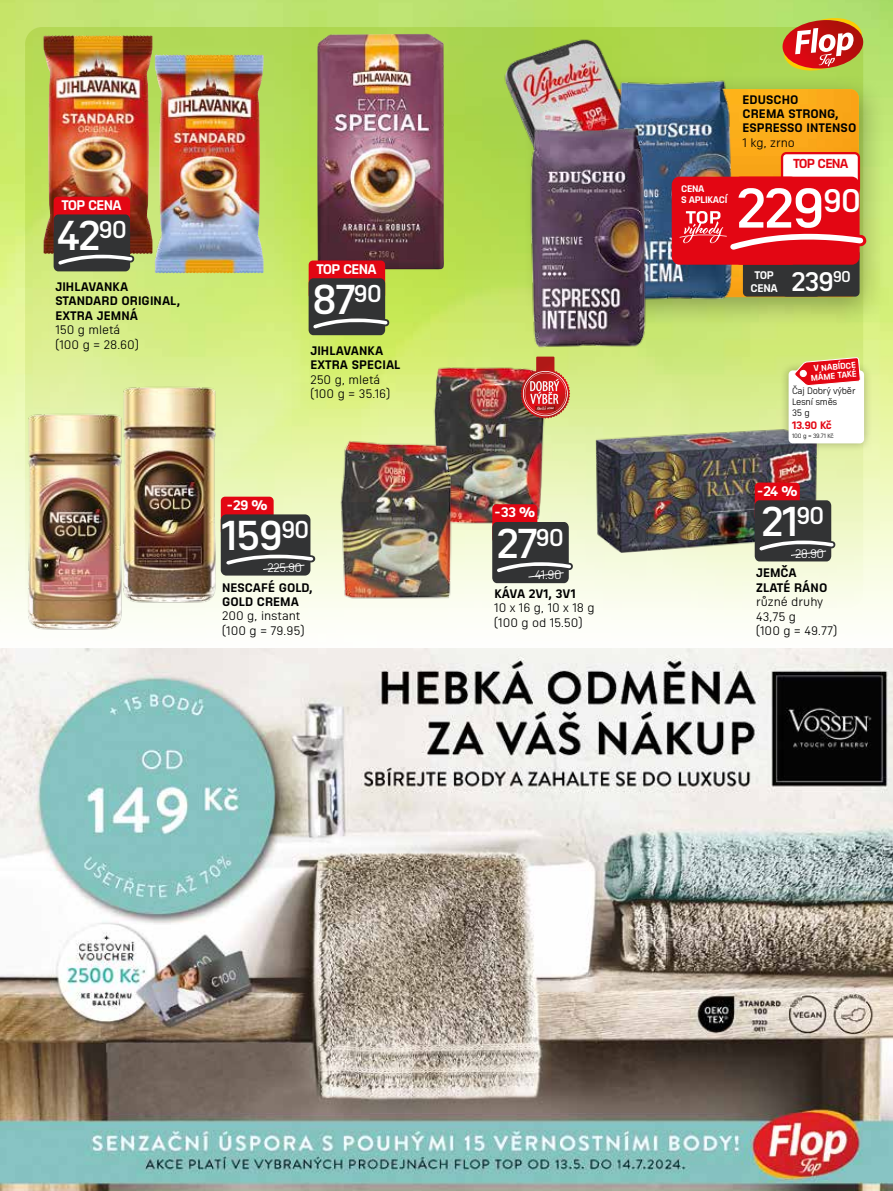
<style>
.page{position:relative;width:893px;height:1191px;background:#fff}
.page>*{position:absolute;margin:0;border:0;box-sizing:border-box;transform-origin:0 0}
.t1{font:600 54.45px "Sizmo Pro";color:#fff}
.t2{font:600 40.5px "Sizmo Pro";letter-spacing:-.05em;color:#fff}
.t3{font:600 26.1px "Sizmo Pro";color:#fff}
.t4{font:700 13.5px "Sizmo Pro";letter-spacing:-.05em;color:#fff}
.t5{font:700 12.6px "Sizmo Pro";letter-spacing:-.06em;color:#e30613}
.t6{font:700 12px/14.4px "Sizmo Pro";letter-spacing:.005em;color:#000}
.t7{font:12px/14.4px "Sizmo Pro";color:#000}
.t8{font:12px "Sizmo Pro";letter-spacing:-.04em;color:#fff}
.t9{font:700 10.8px/12.3px "Sizmo Pro";letter-spacing:-.03em;color:#fff;text-align:center}
.t10{font:700 10.5px "Sizmo Pro";color:#e30613}
.t11{font:700 9.15px/10.8px "Sizmo Pro";letter-spacing:-.03em;color:#fff}
.t12{font:9px/10.8px "Sizmo Pro";letter-spacing:-.02em;color:#000}
.t13{font:700 8.25px/9px "Sizmo Pro";color:#fff;text-align:center}
.t14{font:6px "Sizmo Pro";letter-spacing:-.025em;color:#000}
</style>
<div class="page">
<img style="left:0;top:0;width:893px;height:1191px">
<svg style="left:25px;top:27px;width:838px;height:582px;background:#d0dd82"></svg>
<svg style="left:781px;top:15px;width:83px;height:58px;background:#c97d4d"></svg>
<img style="left:0;top:967px;width:5px;height:32px">
<img style="left:107px;top:35px;width:43px;height:1px">
<img style="left:155px;top:54px;width:105px;height:220px">
<div style="left:54px;top:197px;width:76px;height:38px;background:#e30613;border-radius:4px"></div>
<div style="left:54px;top:214px;width:76px;height:57px;background:#323334;border-radius:5px"></div>
<svg style="left:58px;top:252px;width:77px;height:15px"></svg>
<img style="left:316px;top:34px;width:128px;height:236px">
<img style="left:594px;top:426px;width:225px;height:128px">
<div style="left:755px;top:482px;width:45px;height:39px;background:#e30613;border-radius:4px"></div>
<svg style="left:755px;top:500px;width:81px;height:61px;background:#494a48"></svg>
<div style="left:780px;top:361px;width:93px;height:92px;background:#000;opacity:.3"></div>
<div style="left:789px;top:370px;width:75px;height:73px;background:#fff;border-radius:4px"></div>
<svg style="left:793px;top:357px;width:68px;height:29px"></svg>
<img style="left:426px;top:357px;width:126px;height:175px">
<img style="left:336px;top:435px;width:125px;height:171px">
<svg style="left:520px;top:356px;width:50px;height:62px;background:#c96b53"></svg>
<div style="left:492px;top:504px;width:45px;height:39px;background:#e30613;border-radius:4px"></div>
<svg style="left:492px;top:522px;width:81px;height:61px;background:#494949"></svg>
<img style="left:22px;top:406px;width:114px;height:230px">
<img style="left:117px;top:379px;width:113px;height:230px">
<div style="left:221px;top:496px;width:53px;height:39px;background:#e30613;border-radius:4px"></div>
<div style="left:221px;top:514px;width:89px;height:61px;background:#323334;border-radius:6px"></div>
<svg style="left:226px;top:552px;width:90px;height:18px"></svg>
<hr style="left:0;top:410px;width:2px;height:249px;background:#000;opacity:.3">
<div style="left:522px;top:73px;width:365px;height:256px;background:#000;opacity:.3"></div>
<img style="left:746px;top:89px;width:113px;height:208px">
<img style="left:495px;top:31px;width:204px;height:243px">
<img style="left:603px;top:75px;width:143px;height:230px">
<img style="left:525px;top:124px;width:127px;height:226px">
<div style="left:743px;top:257px;width:77px;height:39px;background:#323334;border-radius:4px"></div>
<div style="left:782px;top:249px;width:77px;height:47px;background:#323334;border-radius:4px"></div>
<div style="left:782px;top:153px;width:77px;height:40px;background:#fff;border-radius:4px"></div>
<div style="left:781px;top:152px;width:79px;height:42px;border:2px solid #e30613;border-radius:4px"></div>
<div style="left:733px;top:177px;width:126px;height:88px;background:#e30613;border-radius:8px"></div>
<div style="left:672px;top:177px;width:126px;height:88px;background:#e30613;border-radius:8px"></div>
<svg style="left:679px;top:211px;width:188px;height:42px"></svg>
<div style="left:309px;top:260px;width:76px;height:39px;background:#e30613;border-radius:4px"></div>
<div style="left:309px;top:278px;width:76px;height:57px;background:#323334;border-radius:5px"></div>
<svg style="left:313px;top:316px;width:77px;height:15px"></svg>
<p class="t4" style="left:62px;top:193px;width:62px">TOP CENA</p>
<h2 class="t2" style="left:57px;top:202px;width:72px">42<sup>90</sup></h2>
<p class="t6" style="left:55px;top:278px;width:126px">JIHLAVANKA<br>STANDARD ORIGINAL,<br>EXTRA JEMNÁ</p>
<p class="t7" style="left:55px;top:321px;width:85px">150 g mletá (100 g = 28.60)</p>
<p class="t4" style="left:317px;top:257px;width:62px">TOP CENA</p>
<h2 class="t2" style="left:312px;top:265px;width:72px">87<sup>90</sup></h2>
<p class="t4" style="left:226px;top:493px;width:44px">-29 %</p>
<p class="t6" style="left:310px;top:341px;width:92px">JIHLAVANKA<br>EXTRA SPECIAL</p>
<p class="t7" style="left:310px;top:371px;width:81px">250 g, mletá (100 g = 35.16)</p>
<h2 class="t2" style="left:222px;top:501px;width:89px">159<sup>90</sup></h2>
<p class="t8" style="left:267px;top:558px;width:36px">225.90</p>
<p class="t6" style="left:222px;top:578px;width:92px">NESCAFÉ GOLD,<br>GOLD CREMA</p>
<p class="t7" style="left:222px;top:608px;width:84px">200 g, instant (100 g = 79.95)</p>
<p class="t4" style="left:493px;top:501px;width:44px">-33 %</p>
<h2 class="t2" style="left:497px;top:509px;width:69px">27<sup>90</sup></h2>
<p class="t8" style="left:535px;top:565px;width:29px">41.90</p>
<p class="t6" style="left:494px;top:585px;width:83px">KÁVA 2V1, 3V1</p>
<p class="t7" style="left:494px;top:600px;width:102px">10 x 16 g, 10 x 18 g (100 g od 15.50)</p>
<p class="t11" style="left:681px;top:182px;width:48px">CENA<br>S APLIKACÍ</p>
<p class="t6" style="left:743px;top:90px;width:115px">EDUSCHO<br>CREMA STRONG,<br>ESPRESSO INTENSO</p>
<p class="t7" style="left:742px;top:134px;width:54px">1 kg, zrno</p>
<p class="t5" style="left:793px;top:152px;width:57px">TOP CENA</p>
<h1 class="t1" style="left:736px;top:162px;width:126px">229<sup>90</sup></h1>
<p class="t9" style="left:750px;top:268px;width:29px">TOP<br>CENA</p>
<h3 class="t3" style="left:792px;top:259px;width:61px">239<sup>90</sup></h3>
<p class="t13" style="left:809px;top:363px;width:48px;rotate:-5deg">V NABÍDCE<br>MÁME TAKÉ</p>
<p class="t12" style="left:792px;top:385px;width:65px">Čaj Dobrý výběr<br>Lesní směs<br>35 g</p>
<p class="t10" style="left:792px;top:415px;width:41px">13.90 Kč</p>
<p class="t14" style="left:792px;top:431px;width:43px">100 g = 39.71 Kč</p>
<p class="t4" style="left:756px;top:479px;width:43px">-24 %</p>
<h2 class="t2" style="left:761px;top:487px;width:65px">21<sup>90</sup></h2>
<p class="t8" style="left:795px;top:544px;width:31px">28.90</p>
<p class="t6" style="left:756px;top:564px;width:73px">JEMČA<br>ZLATÉ RÁNO</p>
<p class="t7" style="left:756px;top:593px;width:82px">různé druhy<br>43,75 g<br>(100 g = 49.77)</p>
</div>
